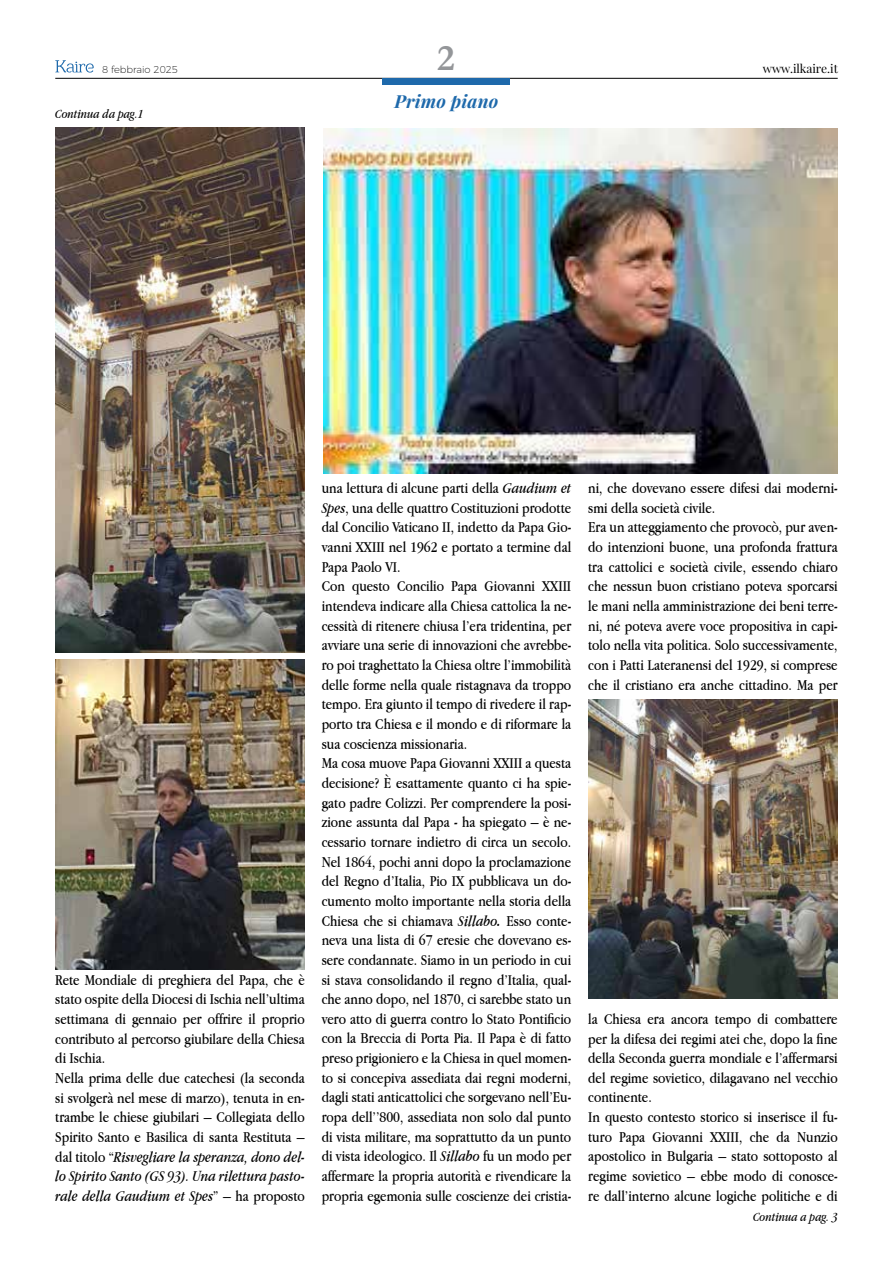
<style>
.page{position:relative;width:893px;height:1263px;background:#fff}
.page>*{position:absolute;margin:0;border:0;box-sizing:border-box;transform-origin:0 0}
.t1{font:700 37.5px "Garamond";color:#949699}
.t2{font:italic 700 18px "Playfair Display";letter-spacing:.01em;color:#1e69ab}
.t3{font:15.75px/19.6px "Apple Garamond";color:#000}
.t4{font:italic 13.05px "Apple Garamond";color:#000}
.t5{font:12px "Playfair Display";color:#000}
.t6{font:200 9.9px "Montserrat";color:#000}
.s1{font-style:italic}
.s2{font-weight:700;font-style:italic}
</style>
<div class="page">
<hr style="left:55px;top:78px;width:783px;height:1px;background:#000">
<div style="left:382px;top:78px;width:127px;height:7px;background:#1e69ab"></div>
<svg style="left:55px;top:60px;width:39px;height:13px"></svg>
<img style="left:55px;top:659px;width:250px;height:310px">
<img style="left:588px;top:699px;width:250px;height:300px">
<img style="left:323px;top:129px;width:515px;height:344px">
<img style="left:55px;top:128px;width:250px;height:524px">
<p class="t6" style="left:102px;top:62px;width:77px">8 febbraio 2025</p>
<p class="t4" style="left:55px;top:106px;width:90px">Continua da pag.1</p>
<h1 class="t1" style="left:437px;top:36px;width:19px">2</h1>
<p class="t2" style="left:394px;top:89px;width:105px">Primo piano</p>
<p class="t5" style="left:763px;top:61px;width:77px">www.ilkaire.it</p>
<p class="t3" style="left:55px;top:969px;width:251px">Rete Mondiale di preghiera del Papa, che è stato ospite della Diocesi di Ischia nell’ultima settimana di gennaio per offrire il proprio contributo al percorso giubilare della Chiesa di Ischia.<br>Nella prima delle due catechesi (la seconda si svolgerà nel mese di marzo), tenuta in en&shy;trambe le chiese giubilari – Collegiata dello Spirito Santo e Basilica di santa Restituta – dal titolo “<span class="s1">Risvegliare la speranza, dono del&shy;lo Spirito Santo (GS 93). Una rilettura pasto&shy;rale della Gaudium et Spes</span>” – ha proposto</p>
<p class="t3" style="left:322px;top:478px;width:251px">una lettura di alcune parti della <span class="s1">Gaudium et Spes</span>, una delle quattro Costituzioni prodotte dal Concilio Vaticano II, indetto da Papa Gio&shy;vanni XXIII nel 1962 e portato a termine dal Papa Paolo VI.<br>Con questo Concilio Papa Giovanni XXIII intendeva indicare alla Chiesa cattolica la ne&shy;cessità di ritenere chiusa l’era tridentina, per avviare una serie di innovazioni che avrebbe&shy;ro poi traghettato la Chiesa oltre l’immobilità delle forme nella quale ristagnava da troppo tempo. Era giunto il tempo di rivedere il rap&shy;porto tra Chiesa e il mondo e di riformare la sua coscienza missionaria.<br>Ma cosa muove Papa Giovanni XXIII a questa decisione? È esattamente quanto ci ha spie&shy;gato padre Colizzi. Per comprendere la posi&shy;zione assunta dal Papa - ha spiegato – è ne&shy;cessario tornare indietro di circa un secolo.<br>Nel 1864, pochi anni dopo la proclamazione del Regno d’Italia, Pio IX pubblicava un do&shy;cumento molto importante nella storia della Chiesa che si chiamava <span class="s1">Sillabo</span><span class="s2">.</span> Esso conte&shy;neva una lista di 67 eresie che dovevano es&shy;sere condannate. Siamo in un periodo in cui si stava consolidando il regno d’Italia, qual&shy;che anno dopo, nel 1870, ci sarebbe stato un vero atto di guerra contro lo Stato Pontificio con la Breccia di Porta Pia. Il Papa è di fatto preso prigioniero e la Chiesa in quel momen&shy;to si concepiva assediata dai regni moderni, dagli stati anticattolici che sorgevano nell’Eu&shy;ropa dell’’800, assediata non solo dal punto di vista militare, ma soprattutto da un punto di vista ideologico. Il <span class="s1">Sillabo</span> fu un modo per affermare la propria autorità e rivendicare la propria egemonia sulle coscienze dei cristia-</p>
<p class="t3" style="left:588px;top:478px;width:251px">ni, che dovevano essere difesi dai moderni&shy;smi della società civile.<br>Era un atteggiamento che provocò, pur aven&shy;do intenzioni buone, una profonda frattura tra cattolici e società civile, essendo chiaro che nessun buon cristiano poteva sporcarsi le mani nella amministrazione dei beni terre&shy;ni, né poteva avere voce propositiva in capi&shy;tolo nella vita politica. Solo successivamente, con i Patti Lateranensi del 1929, si comprese che il cristiano era anche cittadino. Ma per</p>
<p class="t3" style="left:588px;top:1009px;width:251px">la Chiesa era ancora tempo di combattere per la difesa dei regimi atei che, dopo la fine della Seconda guerra mondiale e l’affermarsi del regime sovietico, dilagavano nel vecchio continente.<br>In questo contesto storico si inserisce il fu&shy;turo Papa Giovanni XXIII, che da Nunzio apostolico in Bulgaria – stato sottoposto al regime sovietico – ebbe modo di conosce&shy;re dall’interno alcune logiche politiche e di</p>
<p class="t4" style="left:753px;top:1209px;width:86px">Continua a pag. 3</p>
</div>
